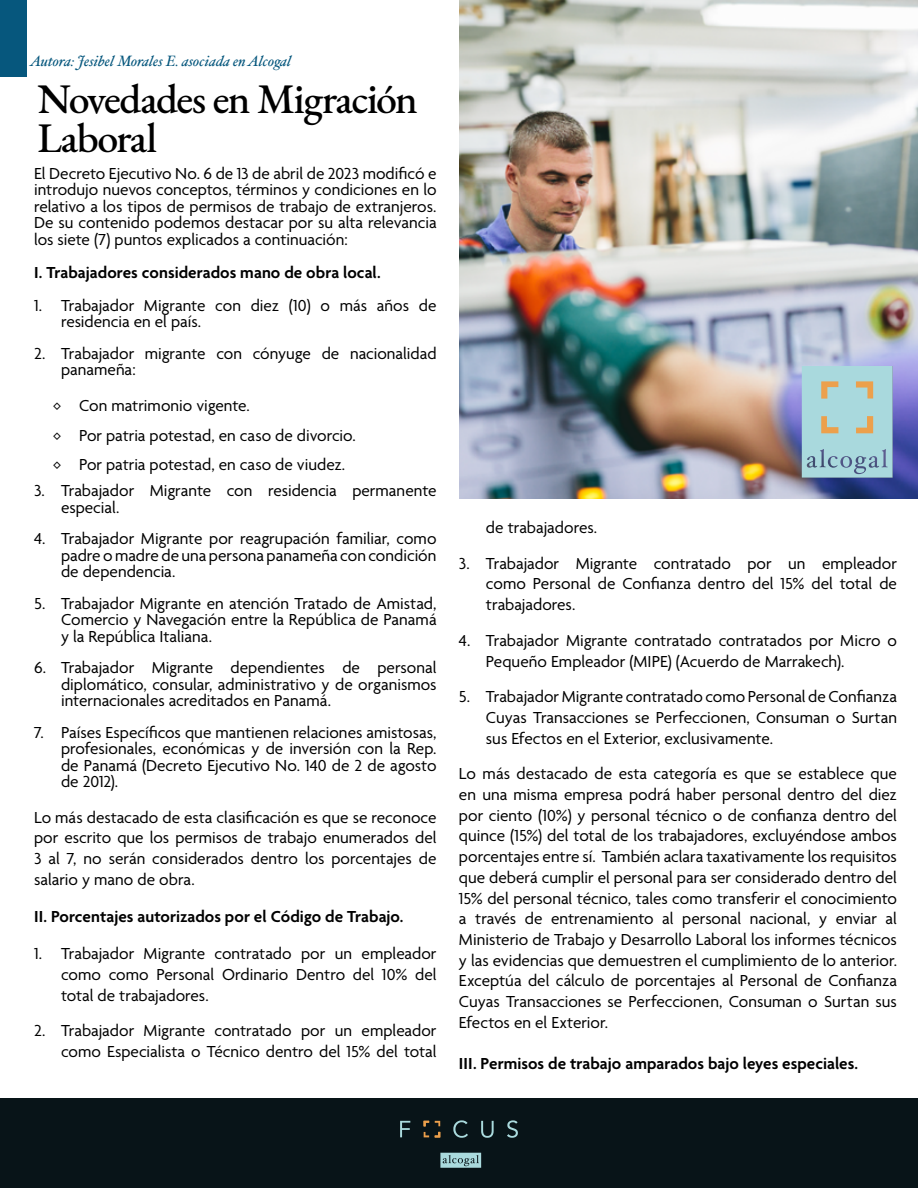
<style>
.page{position:relative;width:918px;height:1188px;background:#fff}
.page>*{position:absolute;margin:0;border:0;box-sizing:border-box;transform-origin:0 0}
.t1{font:500 42px/39px "EB Garamond";letter-spacing:-.035em;color:#000}
.t2{font:17.25px/20.7px "Agenda";color:#000;text-align:justify}
.t3{font:600 17.25px "Agenda";color:#000}
.t4{font:italic 15px "Hoefler Text";color:#06577d}
</style>
<div class="page">
<div style="left:0;top:0;width:27px;height:76px;background:#06577d"></div>
<div style="left:0;top:1099px;width:918px;height:89px;background:#081418"></div>
<svg style="left:440px;top:1153px;width:41px;height:15px"></svg>
<svg style="left:400px;top:1121px;width:10px;height:16px"></svg>
<svg style="left:453px;top:1120px;width:15px;height:18px"></svg>
<svg style="left:481px;top:1121px;width:13px;height:17px"></svg>
<svg style="left:507px;top:1120px;width:11px;height:18px"></svg>
<svg style="left:424px;top:1121px;width:5px;height:5px"></svg>
<svg style="left:435px;top:1132px;width:5px;height:5px"></svg>
<svg style="left:424px;top:1132px;width:5px;height:5px"></svg>
<svg style="left:435px;top:1121px;width:5px;height:5px"></svg>
<img style="left:459px;top:0;width:459px;height:498px">
<svg style="left:802px;top:366px;width:90px;height:112px;background:#a9cfcf"></svg>
<p class="t4" style="left:30px;top:53px;width:263px">Autora: Jesibel Morales E. asociada en Alcogal</p>
<h1 class="t1" style="left:38px;top:79px;width:382px">Novedades en Migración<br>Laboral</h1>
<p class="t2" style="left:34px;top:166px;width:404px;line-height:16.5px">El Decreto Ejecutivo No. 6 de 13 de abril de 2023 modificó e introdujo nuevos conceptos, términos y condiciones en lo relativo a los tipos de permisos de trabajo de extranjeros.<br>De su contenido podemos destacar por su alta relevancia los siete (7) puntos explicados a continuación:</p>
<p class="t3" style="left:34px;top:263px;width:348px">I. Trabajadores considerados mano de obra local.</p>
<p class="t2" style="left:61px;top:298px;width:377px;line-height:16.5px;text-indent:-27px">1. Trabajador Migrante con diez (10) o más años de residencia en el país.</p>
<p class="t2" style="left:61px;top:346px;width:377px;line-height:16.5px;text-indent:-27px">2. Trabajador migrante con cónyuge de nacionalidad panameña:</p>
<p class="t2" style="left:52px;top:392px;width:305px;line-height:29.7px;text-align:left">◊ Con matrimonio vigente.<br>◊ Por patria potestad, en caso de divorcio. ◊ Por patria potestad, en caso de viudez.</p>
<p class="t2" style="left:61px;top:483px;width:377px;line-height:16.5px;text-indent:-27px">3. Trabajador Migrante con residencia permanente especial.</p>
<p class="t2" style="left:61px;top:531px;width:377px;line-height:16.5px;text-indent:-27px">4. Trabajador Migrante por reagrupación familiar, como padre o madre de una persona panameña con condición de dependencia.</p>
<p class="t2" style="left:61px;top:596px;width:377px;line-height:16.5px;text-indent:-27px">5. Trabajador Migrante en atención Tratado de Amistad, Comercio y Navegación entre la República de Panamá y la República Italiana.</p>
<p class="t2" style="left:61px;top:660px;width:377px;line-height:16.5px;text-indent:-27px">6. Trabajador Migrante dependientes de personal diplomático, consular, administrativo y de organismos internacionales acreditados en Panamá.</p>
<p class="t2" style="left:61px;top:725px;width:377px;line-height:16.5px;text-indent:-27px">7. Países Específicos que mantienen relaciones amistosas, profesionales, económicas y de inversión con la Rep. de Panamá (Decreto Ejecutivo No. 140 de 2 de agosto de 2012).</p>
<p class="t2" style="left:34px;top:808px;width:404px">Lo más destacado de esta clasificación es que se reconoce por escrito que los permisos de trabajo enumerados del 3 al 7, no serán considerados dentro los porcentajes de salario y mano de obra.</p>
<p class="t3" style="left:34px;top:907px;width:371px">II. Porcentajes autorizados por el Código de Trabajo.</p>
<p class="t2" style="left:61px;top:944px;width:377px;text-indent:-27px">1. Trabajador Migrante contratado por un empleador como como Personal Ordinario Dentro del 10% del total de trabajadores.</p>
<p class="t2" style="left:34px;top:1022px;width:404px;text-align:right">2. Trabajador Migrante contratado por un empleador como Especialista o Técnico dentro del 15% del total</p>
<p class="t2" style="left:486px;top:518px;width:113px">de trabajadores.</p>
<p class="t2" style="left:486px;top:554px;width:413px;text-indent:-27px">3. Trabajador Migrante contratado por un empleador como Personal de Confianza dentro del 15% del total de trabajadores.</p>
<p class="t2" style="left:486px;top:631px;width:412px;text-indent:-27px">4. Trabajador Migrante contratado contratados por Micro o<br>Pequeño Empleador (MIPE) (Acuerdo de Marrakech).</p>
<p class="t2" style="left:486px;top:687px;width:413px;text-indent:-27px">5. Trabajador Migrante contratado como Personal de Confianza Cuyas Transacciones se Perfeccionen, Consuman o Surtan sus Efectos en el Exterior, exclusivamente.</p>
<p class="t2" style="left:459px;top:765px;width:440px">Lo más destacado de esta categoría es que se establece que en una misma empresa podrá haber personal dentro del diez por ciento (10%) y personal técnico o de confianza dentro del quince (15%) del total de los trabajadores, excluyéndose ambos porcentajes entre sí. También aclara taxativamente los requisitos que deberá cumplir el personal para ser considerado dentro del 15% del personal técnico, tales como transferir el conocimiento a través de entrenamiento al personal nacional, y enviar al Ministerio de Trabajo y Desarrollo Laboral los informes técnicos y las evidencias que demuestren el cumplimiento de lo anterior.<br>Exceptúa del cálculo de porcentajes al Personal de Confianza Cuyas Transacciones se Perfeccionen, Consuman o Surtan sus Efectos en el Exterior.</p>
<p class="t3" style="left:459px;top:1054px;width:401px">III. Permisos de trabajo amparados bajo leyes especiales.</p>
</div>
